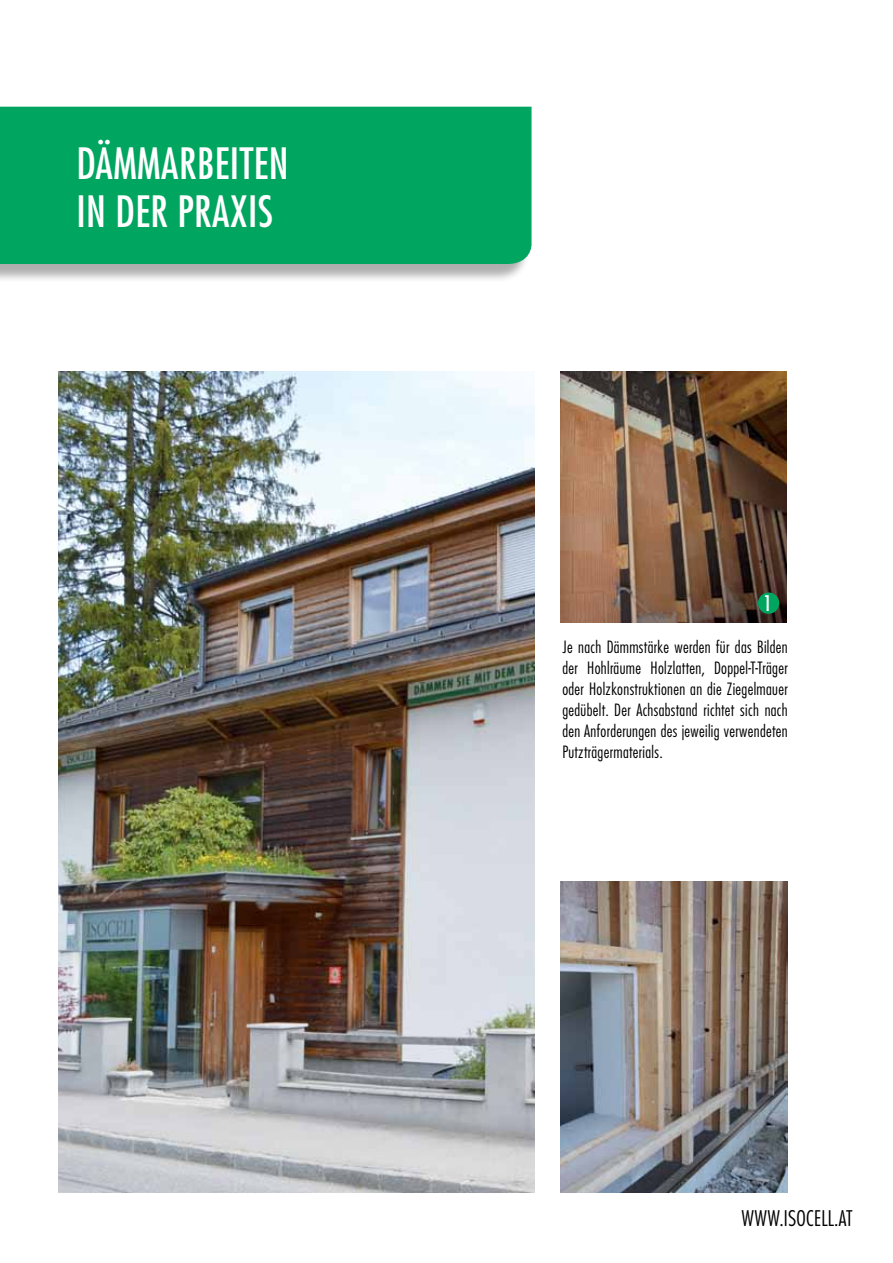
<style>
.page{position:relative;width:893px;height:1263px;background:#fff}
.page>*{position:absolute;margin:0;border:0;box-sizing:border-box;transform-origin:0 0}
.t1{font:500 condensed 42px/48px "Futura LT Pro";letter-spacing:.01em;color:#fff}
.t2{font:300 condensed 21px "Futura LT Pro";color:#000}
.t3{font:500 condensed 21px "Futura LT Pro";color:#fff}
.t4{font:300 condensed 16.5px/21px "Futura LT Pro";letter-spacing:.02em;color:#000;text-align:justify}
.s1{color:#fff}
</style>
<div class="page">
<img style="left:561px;top:371px;width:225px;height:251px">
<div style="left:758px;top:592px;width:21px;height:22px;background:#00a660;border-radius:50%"></div>
<div style="left:0;top:109px;width:530px;height:174px;background:#000;opacity:.32"></div>
<div style="left:0;top:107px;width:531px;height:157px;background:#00a660"></div>
<img style="left:58px;top:371px;width:476px;height:821px">
<img style="left:561px;top:882px;width:227px;height:310px">
<h1 class="t1" style="left:77px;top:138px;width:195px">DÄMMARBEITEN<br>IN DER PRAXIS</h1>
<p class="t3" style="left:763px;top:589px;width:10px">1</p>
<p class="t4" style="left:562px;top:636px;width:227px">Je nach Dämmstärke werden für das Bilden der Hohlräume Holzlatten, Doppel-T-Träger oder Holzkonstruktionen an die Ziegelmauer gedübelt. Der Achsabstand richtet sich nach den Anforderungen des jeweilig verwendeten Putzträgermaterials.</p>
<p class="t2" style="left:742px;top:1205px;width:119px">WWW.ISOCELL.AT<span class="s1">T</span></p>
</div>
